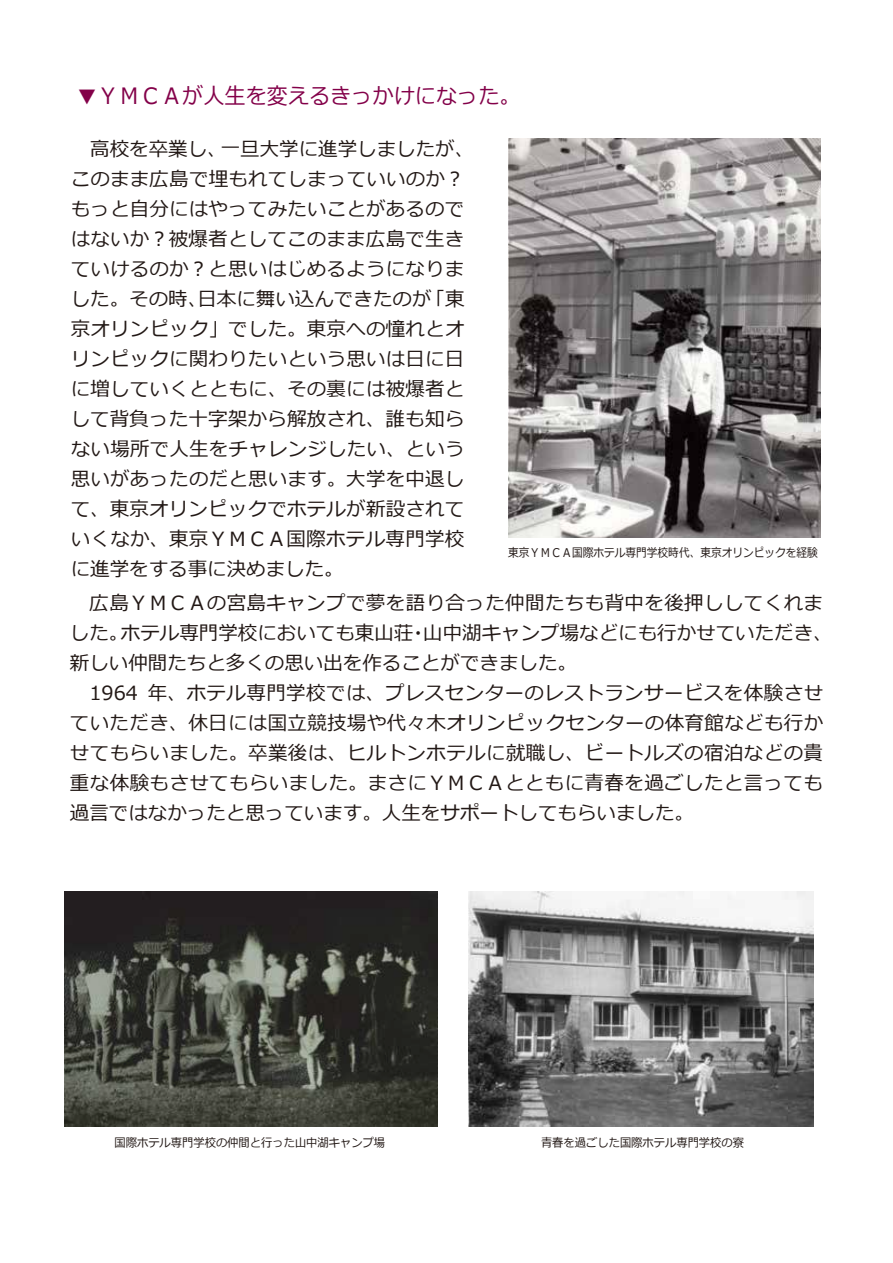
<style>
.page{position:relative;width:893px;height:1263px;background:#fff}
.page>*{position:absolute;margin:0;border:0;box-sizing:border-box;transform-origin:0 0}
.t1{font:22.5px "Meiryo";color:#830049;scale:.94 1}
.t2{font:19.5px/30px "Meiryo";letter-spacing:.01em;color:#221815}
.t3{font:12px "Meiryo";color:#221815;scale:.94 1}
.t4{font:12px "Meiryo";color:#221815;scale:.89 1}
</style>
<div class="page">
<img style="left:508px;top:138px;width:312px;height:399px">
<img style="left:65px;top:891px;width:372px;height:236px">
<img style="left:468px;top:892px;width:345px;height:235px">
<p class="t1" style="left:76px;top:80px;width:474px">▼ＹＭＣＡが人生を変えるきっかけになった。</p>
<p class="t2" style="left:71px;top:135px;width:405px">　高校を卒業し、一旦大学に進学しましたが、このまま広島で埋もれてしまっていいのか？もっと自分にはやってみたいことがあるのではないか？被爆者としてこのまま広島で生きていけるのか？と思いはじめるようになりました。その時、日本に舞い込んできたのが「東京オリンピック」でした。東京への憧れとオリンピックに関わりたいという思いは日に日に増していくとともに、その裏には被爆者として背負った十字架から解放され、誰も知らない場所で人生をチャレンジしたい、という思いがあったのだと思います。大学を中退して、東京オリンピックでホテルが新設されていくなか、東京ＹＭＣＡ国際ホテル専門学校に進学をする事に決めました。</p>
<p class="t4" style="left:508px;top:544px;width:350px">東京ＹＭＣＡ国際ホテル専門学校時代、東京オリンピックを経験</p>
<p class="t2" style="left:70px;top:589px;width:764px">　広島ＹＭＣＡの宮島キャンプで夢を語り合った仲間たちも背中を後押ししてくれました。ホテル専門学校においても東山荘・山中湖キャンプ場などにも行かせていただき、新しい仲間たちと多くの思い出を作ることができました。<br>　1964 年、ホテル専門学校では、プレスセンターのレストランサービスを体験させていただき、休日には国立競技場や代々木オリンピックセンターの体育館なども行かせてもらいました。卒業後は、ヒルトンホテルに就職し、ビートルズの宿泊などの貴重な体験もさせてもらいました。まさにＹＭＣＡとともに青春を過ごしたと言っても過言ではなかったと思っています。人生をサポートしてもらいました。</p>
<p class="t3" style="left:115px;top:1134px;width:289px">国際ホテル専門学校の仲間と行った山中湖キャンプ場</p>
<p class="t3" style="left:541px;top:1134px;width:217px">青春を過ごした国際ホテル専門学校の寮</p>
</div>
